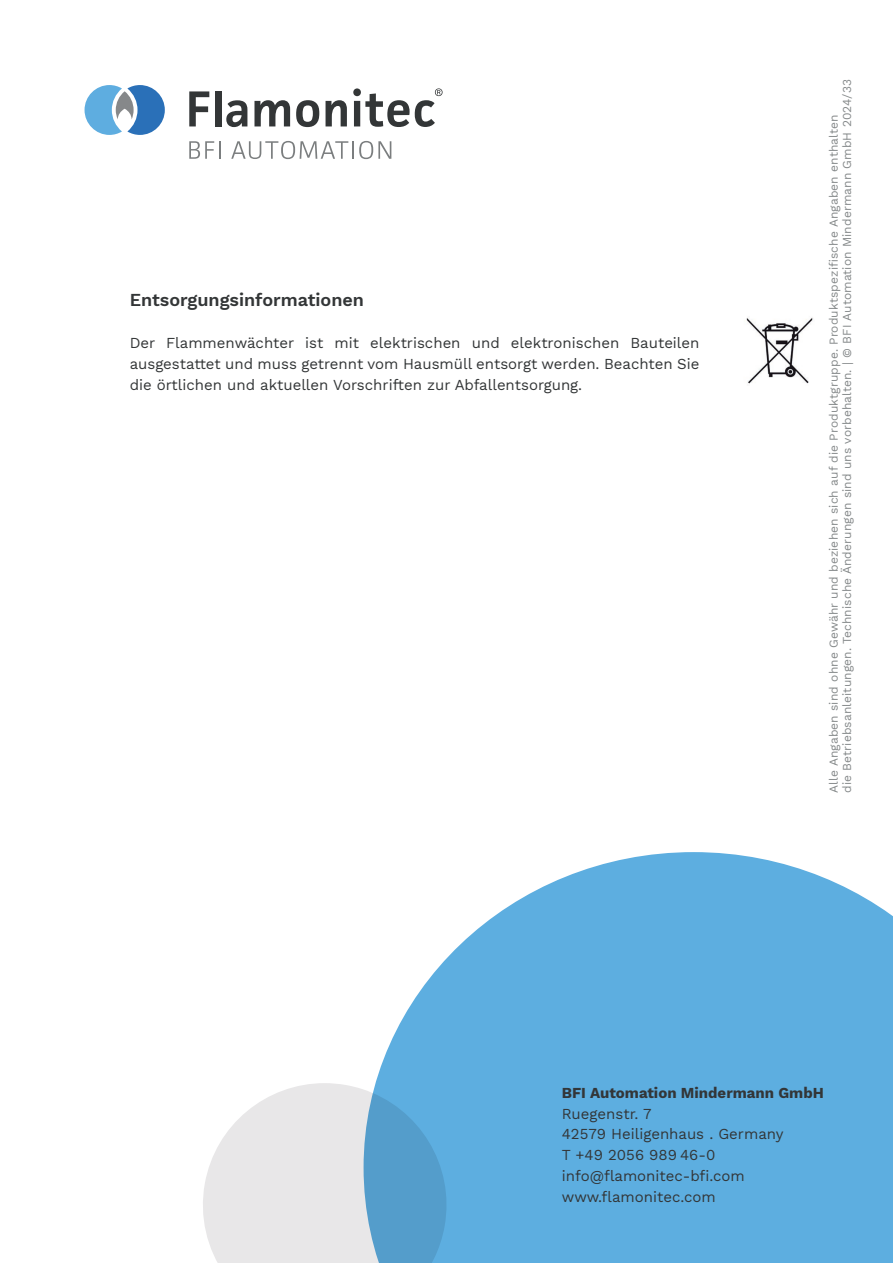
<style>
.page{position:relative;width:893px;height:1263px;background:#fff}
.page>*{position:absolute;margin:0;border:0;box-sizing:border-box;transform-origin:0 0}
.t1{font:600 18px "Work Sans";color:#333637}
.t2{font:15px/21px "Work Sans";color:#333637;text-align:justify}
.t3{font:15px/20.7px "Work Sans";color:#333638}
.t4{font:700 15px "Work Sans";color:#333638}
.t5{font:12px/13.5px "Work Sans";letter-spacing:.01em;color:#85898a}
</style>
<div class="page">
<img style="left:746px;top:317px;width:67px;height:67px">
<svg style="left:375px;top:852px;width:518px;height:411px;fill:#5daee0"></svg>
<svg style="left:203px;top:1083px;width:245px;height:180px"></svg>
<svg style="left:189px;top:91px;width:20px;height:35px"></svg>
<div style="left:215px;top:91px;width:6px;height:35px;background:#333637"></div>
<svg style="left:226px;top:100px;width:21px;height:27px"></svg>
<svg style="left:254px;top:100px;width:36px;height:26px"></svg>
<svg style="left:296px;top:100px;width:23px;height:27px"></svg>
<svg style="left:326px;top:100px;width:21px;height:26px"></svg>
<svg style="left:189px;top:141px;width:32px;height:18px"></svg>
<svg style="left:231px;top:141px;width:160px;height:18px"></svg>
<svg style="left:85px;top:85px;width:80px;height:50px"></svg>
<svg style="left:353px;top:88px;width:90px;height:39px"></svg>
<h1 class="t1" style="left:130px;top:286px;width:236px">Entsorgungsinformationen</h1>
<p class="t2" style="left:130px;top:332px;width:571px">Der Flammenwächter ist mit elektrischen und elektronischen Bauteilen ausgestattet und muss getrennt vom Hausmüll entsorgt werden. Beachten Sie die örtlichen und aktuellen Vorschriften zur Abfallentsorgung.</p>
<p class="t5" style="left:826px;top:793px;width:715px;rotate:-90deg">Alle Angaben sind ohne Gewähr und beziehen sich auf die Produktgruppe. Produktspezifische Angaben enthalten<br>die Betriebsanleitungen. Technische Änderungen sind uns vorbehalten. | © BFI Automation Mindermann GmbH 2024/33</p>
<p class="t4" style="left:562px;top:1081px;width:264px">BFI Automation Mindermann GmbH</p>
<p class="t3" style="left:562px;top:1103px;width:223px">Ruegenstr. 7<br>42579 Heiligenhaus . Germany<br>T +49 2056 989 46-0 info@flamonitec-bfi.com www.flamonitec.com</p>
</div>
